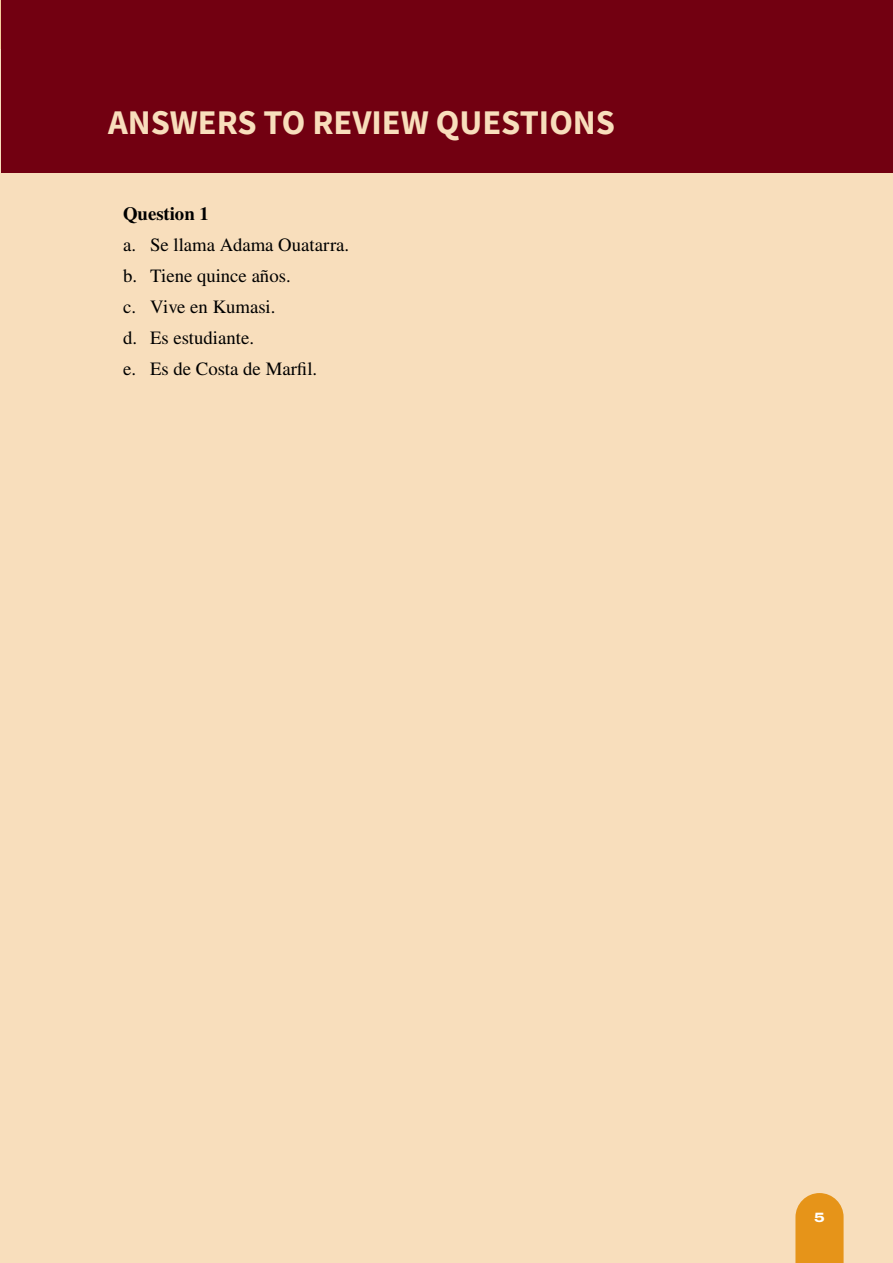
<style>
.page{position:relative;width:893px;height:1263px;background:#f8debc}
.page>*{position:absolute;margin:0;border:0;box-sizing:border-box;transform-origin:0 0}
.t1{font:700 34.5px "Source Sans Pro";color:#f8debc}
.t2{font:18.75px/31px "STIX General";color:#000}
.t3{font:700 18.75px "STIX General";color:#000}
.t4{font:800 13.5px "Archivo Expanded";color:#fff}
</style>
<div class="page">
<svg style="left:795px;top:1193px;width:49px;height:70px;background:#e79a27"></svg>
<div style="left:2px;top:0;width:891px;height:172px;background:#720011"></div>
<h1 class="t1" style="left:108px;top:99px;width:509px">ANSWERS TO REVIEW QUESTIONS</h1>
<p class="t3" style="left:123px;top:200px;width:87px">Question 1</p>
<p class="t2" style="left:123px;top:230px;width:228px">a. Se llama Adama Ouatarra. b. Tiene quince años.<br>c. Vive en Kumasi.<br>d. Es estudiante.<br>e. Es de Costa de Marfil.</p>
<p class="t4" style="left:814px;top:1207px;width:12px">5</p>
</div>
